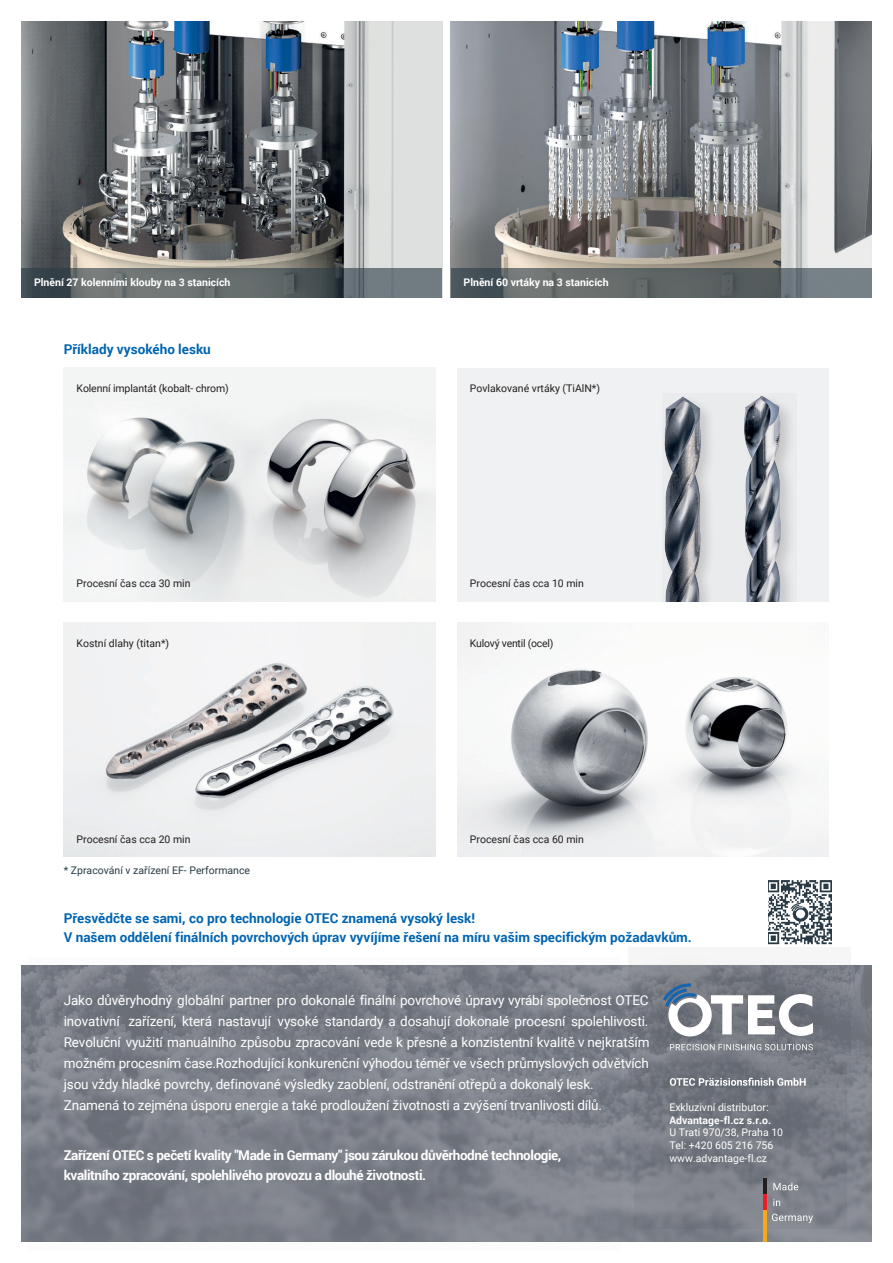
<style>
.page{position:relative;width:893px;height:1263px;background:#fff}
.page>*{position:absolute;margin:0;border:0;box-sizing:border-box;transform-origin:0 0}
.t1{font:13.5px/21px "Roboto";letter-spacing:-.01em;color:#fff}
.t2{font:700 13.5px/19.5px "Roboto";color:#0164b0}
.t3{font:700 13.5px/19.5px "Roboto";letter-spacing:-.03em;color:#fff}
.t4{font:10.5px "Roboto";color:#231f20}
.t5{font:700 10.5px "Roboto";color:#fff}
.t6{font:10.5px/12.6px "Roboto";color:#fff}
.t7{font:10.5px "Roboto";color:#293a45}
.t8{font:10.5px "Roboto";letter-spacing:-.02em;color:#231f20}
</style>
<div class="page">
<img style="left:451px;top:21px;width:421px;height:247px">
<img style="left:21px;top:965px;width:851px;height:277px">
<img style="left:21px;top:21px;width:421px;height:247px">
<svg style="left:27px;top:965px;width:594px;height:277px;background:#7a7f87"></svg>
<svg style="left:628px;top:958px;width:223px;height:130px;background:#84888f"></svg>
<svg style="left:663px;top:983px;width:150px;height:67px"></svg>
<svg style="left:634px;top:1063px;width:213px;height:166px;background:#777b83"></svg>
<svg style="left:670px;top:1078px;width:136px;height:8px"></svg>
<hr style="left:764px;top:1178px;width:3px;height:16px;background:#231f20">
<hr style="left:764px;top:1194px;width:3px;height:16px;background:#ee1d23">
<hr style="left:764px;top:1210px;width:3px;height:32px;background:#f6a71c">
<svg style="left:773px;top:1182px;width:25px;height:8px"></svg>
<svg style="left:773px;top:1199px;width:7px;height:7px"></svg>
<svg style="left:772px;top:1213px;width:41px;height:10px"></svg>
<img style="left:768px;top:881px;width:64px;height:63px">
<img style="left:64px;top:368px;width:372px;height:234px">
<img style="left:64px;top:623px;width:372px;height:234px">
<div style="left:457px;top:368px;width:267px;height:234px;background:#f0f1f2"></div>
<img style="left:664px;top:396px;width:49px;height:206px">
<img style="left:724px;top:368px;width:104px;height:234px">
<img style="left:457px;top:623px;width:371px;height:234px">
<svg style="left:21px;top:268px;width:421px;height:30px;background:#5f686a"></svg>
<svg style="left:451px;top:268px;width:421px;height:30px;background:#61696b"></svg>
<p class="t5" style="left:34px;top:275px;width:198px">Plnění 27 kolenními klouby na 3 stanicích</p>
<p class="t5" style="left:463px;top:275px;width:147px">Plnění 60 vrtáky na 3 stanicích</p>
<p class="t2" style="left:64px;top:339px;width:149px">Příklady vysokého lesku</p>
<p class="t4" style="left:77px;top:380px;width:154px">Kolenní implantát (kobalt- chrom)</p>
<p class="t4" style="left:470px;top:380px;width:132px">Povlakované vrtáky (TiAlN*)</p>
<p class="t4" style="left:77px;top:576px;width:116px">Procesní čas cca 30 min</p>
<p class="t4" style="left:470px;top:576px;width:116px">Procesní čas cca 10 min</p>
<p class="t4" style="left:77px;top:636px;width:94px">Kostní dlahy (titan*)</p>
<p class="t8" style="left:470px;top:636px;width:85px">Kulový ventil (ocel)</p>
<p class="t4" style="left:77px;top:832px;width:116px">Procesní čas cca 20 min</p>
<p class="t4" style="left:470px;top:832px;width:116px">Procesní čas cca 60 min</p>
<p class="t7" style="left:64px;top:863px;width:188px">* Zpracování v zařízení EF- Performance</p>
<p class="t2" style="left:64px;top:908px;width:630px">Přesvědčte se sami, co pro technologie OTEC znamená vysoký lesk!<br>V našem oddělení finálních povrchových úprav vyvíjíme řešení na míru vašim specifickým požadavkům.</p>
<p class="t1" style="left:64px;top:989px;width:587px">Jako důvěryhodný globální partner pro dokonalé finální povrchové úpravy vyrábí společnost OTEC inovativní zařízení, která nastavují vysoké standardy a dosahují dokonalé procesní spolehlivosti.<br>Revoluční využití manuálního způsobu zpracování vede k přesné a konzistentní kvalitě v nejkratším možném procesním čase.Rozhodující konkurenční výhodou téměř ve všech průmyslových odvětvích jsou vždy hladké povrchy, definované výsledky zaoblení, odstranění otřepů a dokonalý lesk.<br>Znamená to zejména úsporu energie a také prodloužení životnosti a zvýšení trvanlivosti dílů.</p>
<p class="t3" style="left:64px;top:1145px;width:499px">Zařízení OTEC s pečetí kvality "Made in Germany" jsou zárukou důvěrhodné technologie, kvalitního zpracování, spolehlivého provozu a dlouhé životnosti.</p>
<p class="t6" style="left:669px;top:1101px;width:101px">Exkluzivní distributor:</p>
<p class="t5" style="left:669px;top:1112px;width:103px">Advantage-fl.cz s.r.o.</p>
<p class="t6" style="left:669px;top:1126px;width:115px">U Trati 970/38, Praha 10<br>Tel: +420 605 216 756 www.advantage-fl.cz</p>
</div>
